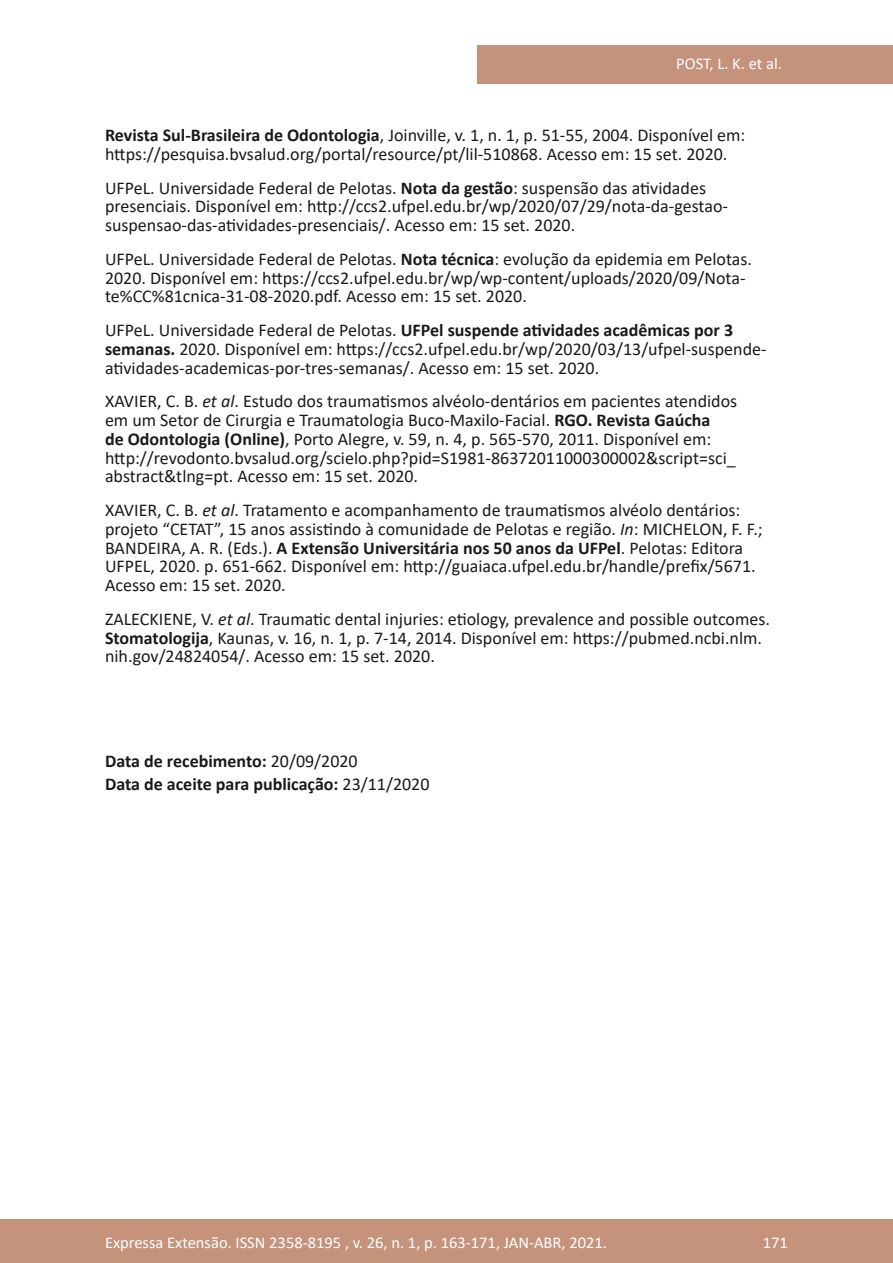
<style>
.page{position:relative;width:893px;height:1263px;background:#fff}
.page>*{position:absolute;margin:0;border:0;box-sizing:border-box;transform-origin:0 0}
.Principal_-_Referênc{font:18px/18.8px "Calibri";color:#1a1a1a}
.Principal_-_Data_Fim{font:700 18px "Calibri";color:#1a1a1a}
.t1{font:16.5px "Calibri";color:#fff}
.s1{font-weight:700}
.s2{font-style:italic}
.s3{font-weight:400}
</style>
<div class="page">
<div style="left:0;top:1219px;width:893px;height:44px;background:#c5927c"></div>
<div style="left:477px;top:45px;width:416px;height:39px;background:#c5927c"></div>
<p class="t1" style="left:676px;top:52px;width:107px">POST, L. K. et al.</p>
<p class="Principal_-_Referênc" style="left:105px;top:125px;width:642px"><span class="s1">Revista Sul-Brasileira de Odontologia</span>, Joinville, v. 1, n. 1, p. 51-55, 2004. Disponível em: https://pesquisa.bvsalud.org/portal/resource/pt/lil-510868. Acesso em: 15 set. 2020.</p>
<p class="Principal_-_Referênc" style="left:105px;top:178px;width:624px">UFPeL. Universidade Federal de Pelotas. <span class="s1">Nota da gestão</span>: suspensão das atividades presenciais. Disponível em: http://ccs2.ufpel.edu.br/wp/2020/07/29/nota-da-gestao&shy;suspensao-das-atividades-presenciais/. Acesso em: 15 set. 2020.</p>
<p class="Principal_-_Referênc" style="left:105px;top:249px;width:649px">UFPeL. Universidade Federal de Pelotas. <span class="s1">Nota técnica</span>: evolução da epidemia em Pelotas.<br>2020. Disponível em: https://ccs2.ufpel.edu.br/wp/wp-content/uploads/2020/09/Nota&shy;te%CC%81cnica-31-08-2020.pdf. Acesso em: 15 set. 2020.</p>
<p class="Principal_-_Referênc" style="left:105px;top:320px;width:663px">UFPeL. Universidade Federal de Pelotas. <span class="s1">UFPel suspende atividades acadêmicas por 3 semanas.</span> 2020. Disponível em: https://ccs2.ufpel.edu.br/wp/2020/03/13/ufpel-suspende&shy;atividades-academicas-por-tres-semanas/. Acesso em: 15 set. 2020.</p>
<p class="Principal_-_Referênc" style="left:105px;top:391px;width:634px">XAVIER, C. B. <span class="s2">et al</span>. Estudo dos traumatismos alvéolo-dentários em pacientes atendidos em um Setor de Cirurgia e Traumatologia Buco-Maxilo-Facial. <span class="s1">RGO. Revista Gaúcha<br>de Odontologia (Online)</span>, Porto Alegre, v. 59, n. 4, p. 565-570, 2011. Disponível em: http://revodonto.bvsalud.org/scielo.php?pid=S1981-86372011000300002&amp;script=sci_ abstract&amp;tlng=pt. Acesso em: 15 set. 2020.</p>
<p class="Principal_-_Referênc" style="left:105px;top:500px;width:659px">XAVIER, C. B. <span class="s2">et al</span>. Tratamento e acompanhamento de traumatismos alvéolo dentários: projeto “CETAT”, 15 anos assistindo à comunidade de Pelotas e região. <span class="s2">In</span>: MICHELON, F. F.; BANDEIRA, A. R. (Eds.). <span class="s1">A Extensão Universitária nos 50 anos da UFPel</span>. Pelotas: Editora UFPEL, 2020. p. 651-662. Disponível em: http://guaiaca.ufpel.edu.br/handle/prefix/5671.<br>Acesso em: 15 set. 2020.</p>
<p class="Principal_-_Referênc" style="left:105px;top:609px;width:666px">ZALECKIENE, V. <span class="s2">et al</span>. Traumatic dental injuries: etiology, prevalence and possible outcomes.<br><span class="s1">Stomatologija</span>, Kaunas, v. 16, n. 1, p. 7-14, 2014. Disponível em: https://pubmed.ncbi.nlm. nih.gov/24824054/. Acesso em: 15 set. 2020.</p>
<p class="Principal_-_Data_Fim" style="left:105px;top:749px;width:254px">Data de recebimento: <span class="s3">20/09/2020</span></p>
<p class="Principal_-_Data_Fim" style="left:105px;top:771px;width:326px">Data de aceite para publicação: <span class="s3">23/11/2020</span></p>
<p class="t1" style="left:105px;top:1230px;width:503px">Expressa Extensão. ISSN 2358-8195 , v. 26, n. 1, p. 163-171, JAN-ABR, 2021.</p>
<p class="t1" style="left:763px;top:1230px;width:27px">171</p>
</div>
